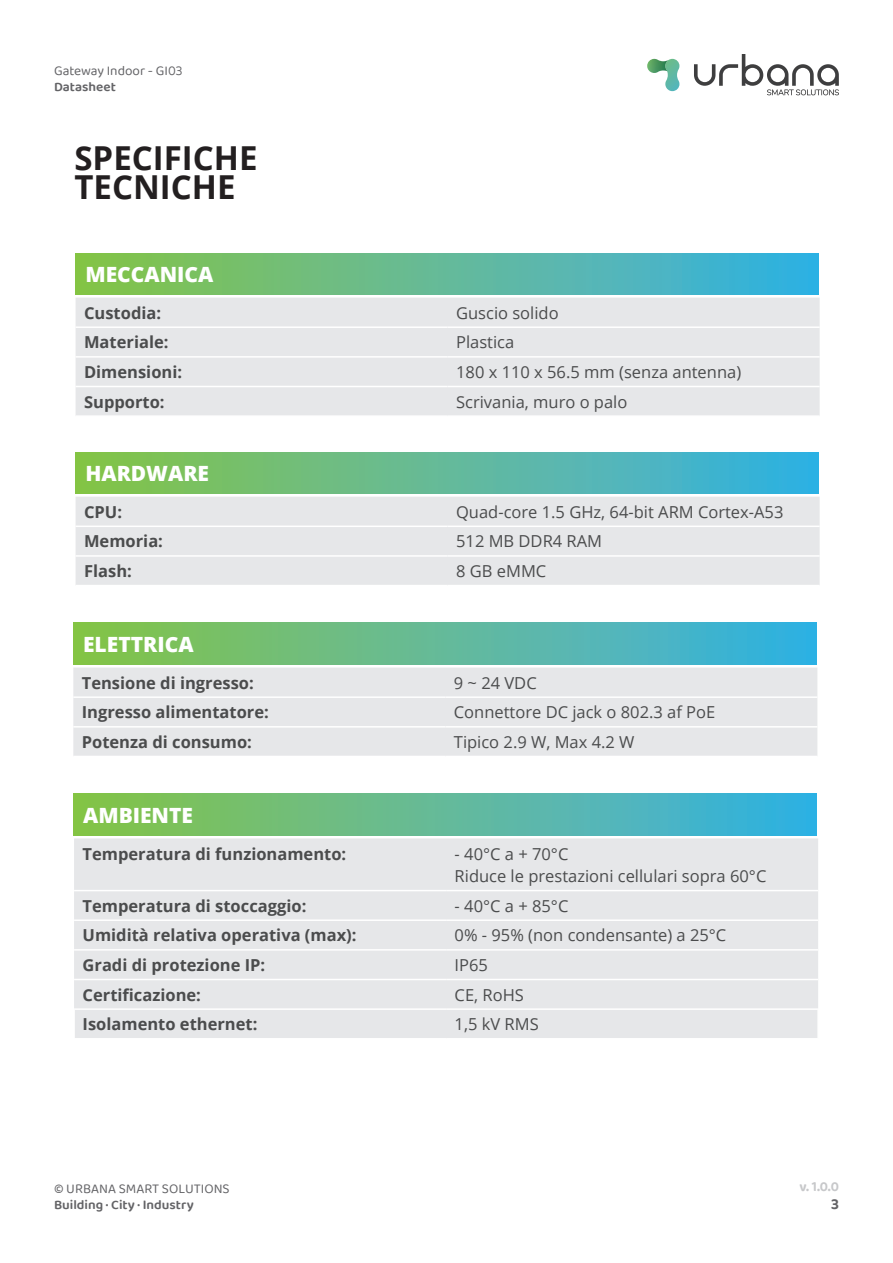
<style>
.page{position:relative;width:893px;height:1263px;background:#fff}
.page>*{position:absolute;margin:0;border:0;box-sizing:border-box;transform-origin:0 0}
.t1{font:700 33px "Open Sans";color:#231f20}
.t2{font:800 21px "Open Sans";color:#fff}
.t3{font:16.5px "Open Sans";color:#4b4c4d}
.t4{font:700 16.5px "Open Sans";color:#4b4c4d}
.t5{font:700 15px "Baloo Bhaina 2";color:#636366}
.t6{font:13.5px "Baloo Bhaina 2";color:#636366}
.t7{font:600 13.5px "Baloo Bhaina 2";color:#636366}
.t8{font:700 13.5px "Baloo Bhaina 2";color:#c7c8ca}
</style>
<div class="page">
<svg style="left:694px;top:54px;width:145px;height:41px"></svg>
<svg style="left:665px;top:59px;width:14px;height:32px"></svg>
<img style="left:647px;top:59px;width:22px;height:14px">
<div style="left:76px;top:253px;width:743px;height:41px;background:linear-gradient(to right,#8ac348,#37b0e7)"></div>
<div style="left:76px;top:298px;width:744px;height:117px;background:#e6e7e9"></div>
<hr style="left:76px;top:326px;width:372px;height:2px;background:#fff">
<hr style="left:76px;top:356px;width:372px;height:2px;background:#fff">
<hr style="left:76px;top:386px;width:372px;height:1px;background:#fff">
<hr style="left:448px;top:326px;width:372px;height:2px;background:#fff">
<hr style="left:448px;top:356px;width:372px;height:2px;background:#fff">
<hr style="left:448px;top:386px;width:372px;height:1px;background:#fff">
<div style="left:73px;top:794px;width:744px;height:41px;background:linear-gradient(to right,#8ac348,#37b0e6)"></div>
<div style="left:74px;top:838px;width:744px;height:200px;background:#e6e7e9"></div>
<hr style="left:74px;top:890px;width:372px;height:1px;background:#fff">
<hr style="left:74px;top:919px;width:372px;height:2px;background:#fff">
<hr style="left:74px;top:949px;width:372px;height:1px;background:#fff">
<hr style="left:74px;top:979px;width:372px;height:1px;background:#fff">
<hr style="left:446px;top:890px;width:372px;height:1px;background:#fff">
<hr style="left:446px;top:919px;width:372px;height:2px;background:#fff">
<hr style="left:446px;top:949px;width:372px;height:1px;background:#fff">
<hr style="left:446px;top:979px;width:372px;height:1px;background:#fff">
<hr style="left:73px;top:1008px;width:373px;height:2px;background:#fff">
<hr style="left:73px;top:1010px;width:2px;height:28px;background:#fff">
<hr style="left:446px;top:1008px;width:373px;height:2px;background:#fff">
<hr style="left:817px;top:1010px;width:2px;height:28px;background:#fff">
<div style="left:73px;top:623px;width:744px;height:41px;background:linear-gradient(to right,#8ac348,#37b0e6)"></div>
<div style="left:73px;top:667px;width:744px;height:89px;background:#e6e7e9"></div>
<hr style="left:73px;top:696px;width:372px;height:2px;background:#fff">
<hr style="left:73px;top:726px;width:372px;height:1px;background:#fff">
<hr style="left:445px;top:696px;width:372px;height:2px;background:#fff">
<hr style="left:445px;top:726px;width:372px;height:1px;background:#fff">
<div style="left:76px;top:452px;width:743px;height:41px;background:linear-gradient(to right,#8ac348,#37b0e7)"></div>
<div style="left:76px;top:497px;width:744px;height:88px;background:#e6e7e9"></div>
<hr style="left:76px;top:525px;width:372px;height:2px;background:#fff">
<hr style="left:76px;top:555px;width:372px;height:2px;background:#fff">
<hr style="left:448px;top:525px;width:372px;height:2px;background:#fff">
<hr style="left:448px;top:555px;width:372px;height:2px;background:#fff">
<p class="t6" style="left:54px;top:62px;width:130px">Gateway Indoor - GI03</p>
<p class="t7" style="left:54px;top:78px;width:63px">Datasheet</p>
<p class="t1" style="left:74px;top:135px;width:185px">SPECIFICHE</p>
<p class="t1" style="left:74px;top:163px;width:163px">TECNICHE</p>
<p class="t2" style="left:85px;top:258px;width:130px">MECCANICA</p>
<p class="t4" style="left:84px;top:301px;width:79px">Custodia:</p>
<p class="t3" style="left:456px;top:301px;width:104px">Guscio solido</p>
<p class="t4" style="left:84px;top:331px;width:86px">Materiale:</p>
<p class="t3" style="left:456px;top:331px;width:60px">Plastica</p>
<p class="t4" style="left:84px;top:360px;width:100px">Dimensioni:</p>
<p class="t3" style="left:456px;top:361px;width:287px">180 x 110 x 56.5 mm (senza antenna)</p>
<p class="t4" style="left:84px;top:390px;width:82px">Supporto:</p>
<p class="t3" style="left:456px;top:390px;width:173px">Scrivania, muro o palo</p>
<p class="t2" style="left:85px;top:457px;width:125px">HARDWARE</p>
<p class="t4" style="left:84px;top:500px;width:40px">CPU:</p>
<p class="t3" style="left:456px;top:500px;width:329px">Quad-core 1.5 GHz, 64-bit ARM Cortex-A53</p>
<p class="t4" style="left:84px;top:530px;width:80px">Memoria:</p>
<p class="t3" style="left:456px;top:530px;width:148px">512 MB DDR4 RAM</p>
<p class="t4" style="left:84px;top:559px;width:49px">Flash:</p>
<p class="t3" style="left:456px;top:560px;width:92px">8 GB eMMC</p>
<p class="t2" style="left:83px;top:628px;width:112px">ELETTRICA</p>
<p class="t4" style="left:82px;top:671px;width:173px">Tensione di ingresso:</p>
<p class="t3" style="left:454px;top:671px;width:84px">9 ~ 24 VDC</p>
<p class="t4" style="left:82px;top:701px;width:189px">Ingresso alimentatore:</p>
<p class="t3" style="left:454px;top:701px;width:263px">Connettore DC jack o 802.3 af PoE</p>
<p class="t4" style="left:82px;top:730px;width:172px">Potenza di consumo:</p>
<p class="t3" style="left:454px;top:731px;width:182px">Tipico 2.9 W, Max 4.2 W</p>
<p class="t2" style="left:83px;top:799px;width:111px">AMBIENTE</p>
<p class="t4" style="left:83px;top:842px;width:265px">Temperatura di funzionamento:</p>
<p class="t3" style="left:455px;top:842px;width:115px">- 40°C a + 70°C</p>
<p class="t3" style="left:455px;top:865px;width:313px">Riduce le prestazioni cellulari sopra 60°C</p>
<p class="t4" style="left:83px;top:894px;width:225px">Temperatura di stoccaggio:</p>
<p class="t3" style="left:455px;top:894px;width:115px">- 40°C a + 85°C</p>
<p class="t4" style="left:83px;top:924px;width:275px">Umidità relativa operativa (max):</p>
<p class="t3" style="left:455px;top:924px;width:273px">0% - 95% (non condensante) a 25°C</p>
<p class="t4" style="left:83px;top:953px;width:184px">Gradi di protezione IP:</p>
<p class="t3" style="left:455px;top:954px;width:35px">IP65</p>
<p class="t4" style="left:83px;top:983px;width:120px">Certificazione:</p>
<p class="t3" style="left:455px;top:983px;width:71px">CE, RoHS</p>
<p class="t4" style="left:83px;top:1013px;width:176px">Isolamento ethernet:</p>
<p class="t3" style="left:455px;top:1013px;width:86px">1,5 kV RMS</p>
<p class="t6" style="left:54px;top:1180px;width:177px">© URBANA SMART SOLUTIONS</p>
<p class="t7" style="left:54px;top:1196px;width:141px">Building . City . Industry</p>
<p class="t8" style="left:799px;top:1178px;width:41px">v. 1.0.0</p>
<p class="t5" style="left:831px;top:1195px;width:9px">3</p>
</div>
